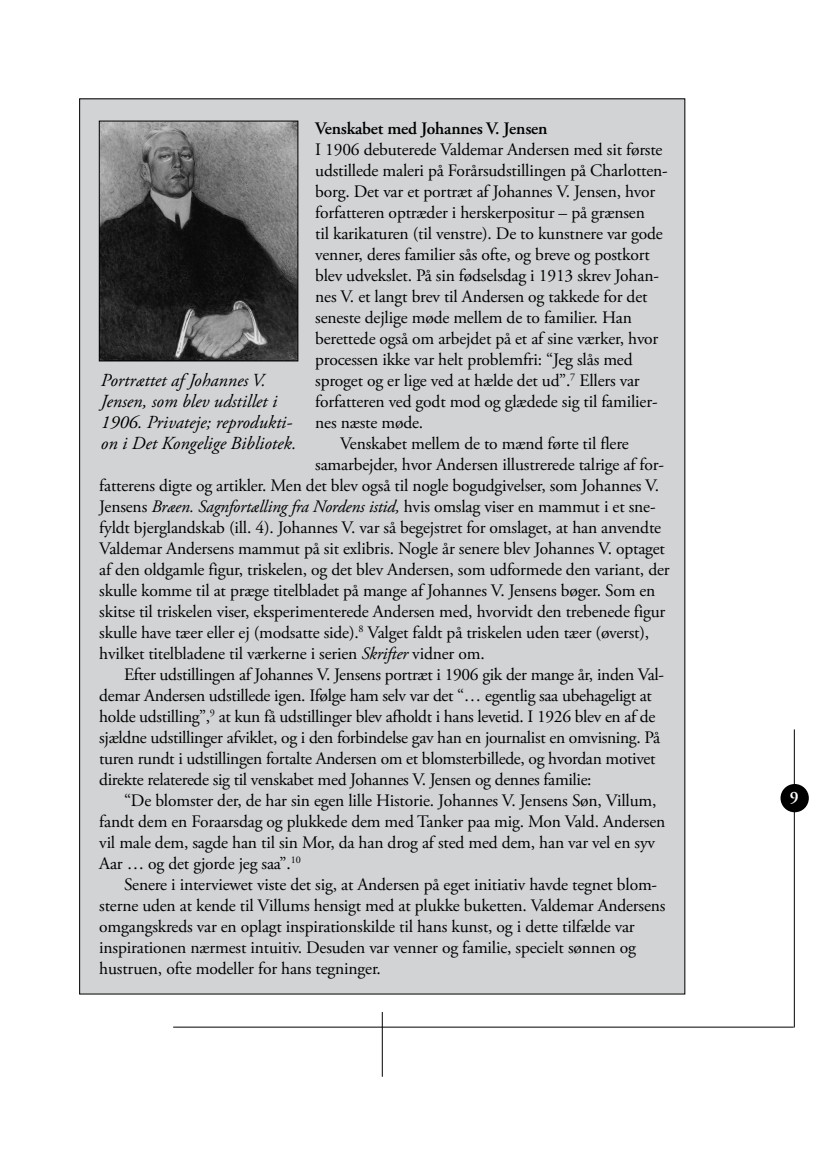
<style>
.page{position:relative;width:834px;height:1176px;background:#fff}
.page>*{position:absolute;margin:0;border:0;box-sizing:border-box;transform-origin:0 0}
.t1{font:italic 18.38px/21px "Adobe Garamond Pro";color:#000}
.t2{font:17.5px "Adobe Garamond Pro";letter-spacing:-.01em;color:#000}
.t3{font:600 17.5px "Adobe Garamond Pro";letter-spacing:-.01em;color:#000}
.t4{font:600 17.5px "Adobe Garamond Pro";color:#fff}
.s1{font-style:italic}
</style>
<div class="page">
<hr style="left:173px;top:1027px;width:620px;height:1px;background:#000">
<hr style="left:793px;top:729px;width:1px;height:298px;background:#000">
<hr style="left:382px;top:313px;width:1px;height:763px;background:#000">
<div style="left:780px;top:784px;width:28px;height:28px;background:#000;border-radius:50%"></div>
<div style="left:80px;top:99px;width:604px;height:895px;background:#d1d3d4"></div>
<img style="left:101px;top:123px;width:195px;height:236px">
<div style="left:99px;top:121px;width:199px;height:240px;border:1px solid #000"></div>
<p class="t3" style="left:315px;top:118px;width:234px">Venskabet med Johannes V. Jensen</p>
<p class="t2" style="left:315px;top:139px;width:349px">I 1906 debuterede Valdemar Andersen med sit første</p>
<p class="t2" style="left:315px;top:160px;width:354px">udstillede maleri på Forårsudstillingen på Charlotten-</p>
<p class="t2" style="left:315px;top:181px;width:341px">borg. Det var et portræt af Johannes V. Jensen, hvor</p>
<p class="t2" style="left:315px;top:202px;width:331px">forfatteren optræder i herskerpositur – på grænsen</p>
<p class="t2" style="left:315px;top:223px;width:349px">til karikaturen (til venstre). De to kunstnere var gode</p>
<p class="t2" style="left:315px;top:244px;width:336px">venner, deres familier sås ofte, og breve og postkort</p>
<p class="t2" style="left:315px;top:265px;width:345px">blev udvekslet. På sin fødselsdag i 1913 skrev Johan-</p>
<p class="t2" style="left:315px;top:286px;width:334px">nes V. et langt brev til Andersen og takkede for det</p>
<p class="t2" style="left:315px;top:307px;width:318px">seneste dejlige møde mellem de to familier. Han</p>
<p class="t2" style="left:315px;top:328px;width:344px">berettede også om arbejdet på et af sine værker, hvor</p>
<p class="t2" style="left:315px;top:349px;width:319px">processen ikke var helt problemfri: “Jeg slås med</p>
<p class="t2" style="left:315px;top:370px;width:326px">sproget og er lige ved at hælde det ud”.<sup>7</sup> Ellers var</p>
<p class="t2" style="left:315px;top:391px;width:344px">forfatteren ved godt mod og glædede sig til familier-</p>
<p class="t2" style="left:315px;top:412px;width:109px">nes næste møde.</p>
<p class="t2" style="left:340px;top:433px;width:290px">Venskabet mellem de to mænd førte til flere</p>
<p class="t2" style="left:315px;top:454px;width:350px">samarbejder, hvor Andersen illustrerede talrige af for-</p>
<p class="t2" style="left:99px;top:475px;width:561px">fatterens digte og artikler. Men det blev også til nogle bogudgivelser, som Johannes V.</p>
<p class="t2" style="left:99px;top:496px;width:557px">Jensens <span class="s1">Bræen. Sagnfortælling fra Nordens istid,</span> hvis omslag viser en mammut i et sne-</p>
<p class="t2" style="left:99px;top:517px;width:563px">fyldt bjerglandskab (ill. 4). Johannes V. var så begejstret for omslaget, at han anvendte</p>
<p class="t2" style="left:99px;top:538px;width:567px">Valdemar Andersens mammut på sit exlibris. Nogle år senere blev Johannes V. optaget</p>
<p class="t2" style="left:99px;top:559px;width:571px">af den oldgamle figur, triskelen, og det blev Andersen, som udformede den variant, der</p>
<p class="t2" style="left:99px;top:580px;width:557px">skulle komme til at præge titelbladet på mange af Johannes V. Jensens bøger. Som en</p>
<p class="t2" style="left:99px;top:601px;width:567px">skitse til triskelen viser, eksperimenterede Andersen med, hvorvidt den trebenede figur</p>
<p class="t2" style="left:99px;top:622px;width:551px">skulle have tæer eller ej (modsatte side).<sup>8</sup> Valget faldt på triskelen uden tæer (øverst),</p>
<p class="t2" style="left:99px;top:643px;width:387px">hvilket titelbladene til værkerne i serien <span class="s1">Skrifter</span> vidner om.</p>
<p class="t2" style="left:124px;top:664px;width:541px">Efter udstillingen af Johannes V. Jensens portræt i 1906 gik der mange år, inden Val-</p>
<p class="t2" style="left:99px;top:685px;width:554px">demar Andersen udstillede igen. Ifølge ham selv var det “… egentlig saa ubehageligt at</p>
<p class="t2" style="left:99px;top:706px;width:557px">holde udstilling”,<sup>9</sup> at kun få udstillinger blev afholdt i hans levetid. I 1926 blev en af de</p>
<p class="t2" style="left:99px;top:727px;width:562px">sjældne udstillinger afviklet, og i den forbindelse gav han en journalist en omvisning. På</p>
<p class="t2" style="left:99px;top:748px;width:557px">turen rundt i udstillingen fortalte Andersen om et blomsterbillede, og hvordan motivet</p>
<p class="t2" style="left:99px;top:769px;width:494px">direkte relaterede sig til venskabet med Johannes V. Jensen og dennes familie:</p>
<p class="t2" style="left:124px;top:790px;width:534px">“De blomster der, de har sin egen lille Historie. Johannes V. Jensens Søn, Villum,</p>
<p class="t2" style="left:99px;top:811px;width:567px">fandt dem en Foraarsdag og plukkede dem med Tanker paa mig. Mon Vald. Andersen</p>
<p class="t2" style="left:99px;top:832px;width:557px">vil male dem, sagde han til sin Mor, da han drog af sted med dem, han var vel en syv</p>
<p class="t2" style="left:99px;top:853px;width:203px">Aar … og det gjorde jeg saa”.<sup>10</sup></p>
<p class="t2" style="left:124px;top:874px;width:534px">Senere i interviewet viste det sig, at Andersen på eget initiativ havde tegnet blom-</p>
<p class="t2" style="left:99px;top:895px;width:567px">sterne uden at kende til Villums hensigt med at plukke buketten. Valdemar Andersens</p>
<p class="t2" style="left:99px;top:916px;width:537px">omgangskreds var en oplagt inspirationskilde til hans kunst, og i dette tilfælde var</p>
<p class="t2" style="left:99px;top:937px;width:538px">inspirationen nærmest intuitiv. Desuden var venner og familie, specielt sønnen og</p>
<p class="t2" style="left:99px;top:958px;width:283px">hustruen, ofte modeller for hans tegninger.</p>
<p class="t1" style="left:101px;top:370px;width:197px">Portrættet af Johannes V.<br>Jensen, som blev udstillet i<br>1906. Privateje; reprodukti&shy;on i Det Kongelige Bibliotek.</p>
<p class="t4" style="left:789px;top:787px;width:10px">9</p>
</div>
